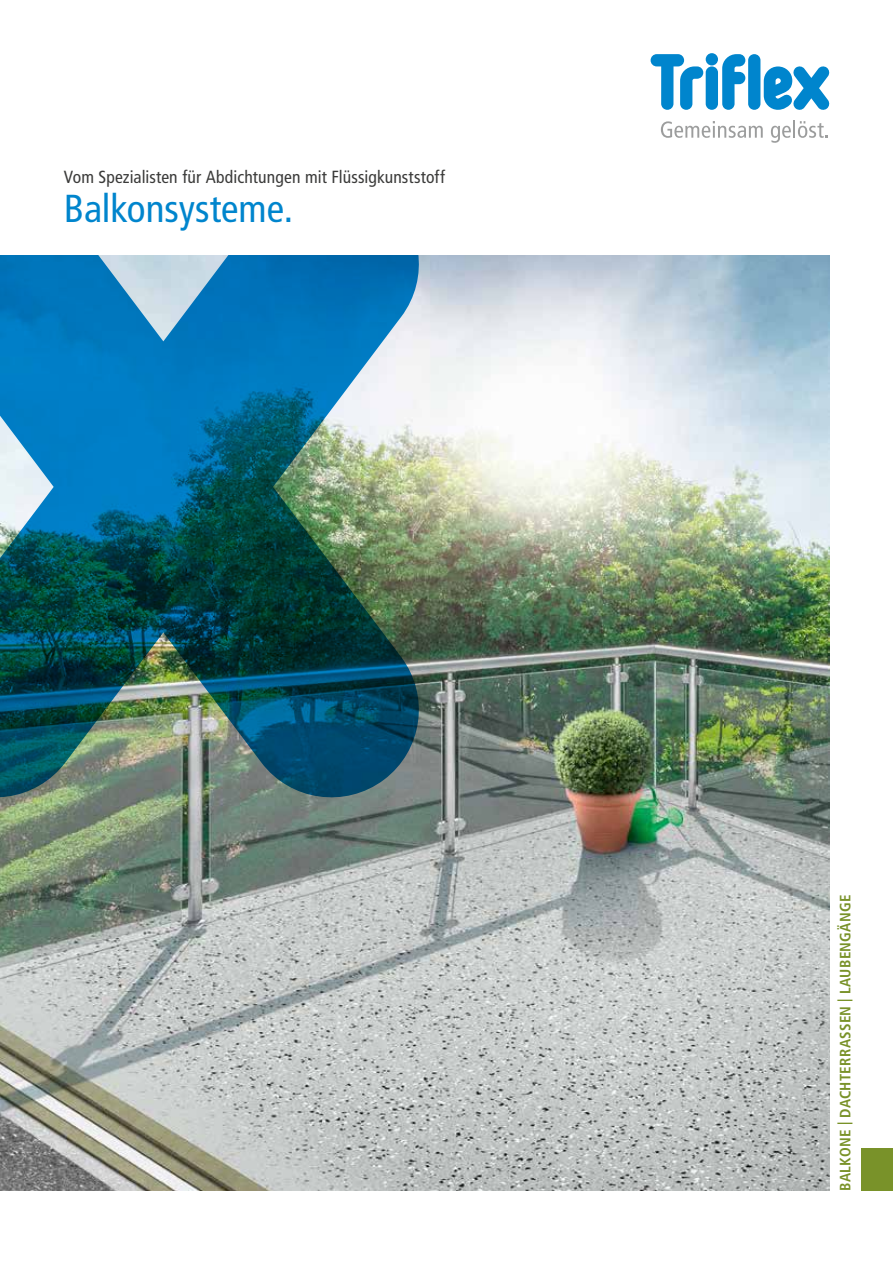
<style>
.page{position:relative;width:893px;height:1263px;background:#fff}
.page>*{position:absolute;margin:0;border:0;box-sizing:border-box;transform-origin:0 0}
.t1{font:condensed 39px "Frutiger LT Pro";color:#0085cd}
.t2{font:condensed 17.55px "Frutiger LT Pro";letter-spacing:.005em;color:#3b3b3a}
.t3{font:700 condensed 15px "Frutiger LT Pro";letter-spacing:.02em;color:#799229}
</style>
<div class="page">
<svg style="left:661px;top:121px;width:102px;height:17px"></svg>
<svg style="left:771px;top:120px;width:57px;height:23px"></svg>
<svg style="left:651px;top:54px;width:52px;height:56px"></svg>
<div style="left:706px;top:66px;width:12px;height:44px;background:#0085cd;border-radius:6px"></div>
<div style="left:706px;top:53px;width:12px;height:12px;background:#0085cd;border-radius:50%"></div>
<svg style="left:722px;top:54px;width:23px;height:56px"></svg>
<svg style="left:764px;top:66px;width:65px;height:44px"></svg>
<div style="left:748px;top:54px;width:12px;height:56px;background:#0085cd;border-radius:6px"></div>
<img style="left:0;top:255px;width:829px;height:936px">
<div style="left:861px;top:1148px;width:32px;height:43px;background:#799229"></div>
<img style="left:0;top:255px;width:419px;height:542px">
<p class="t2" style="left:64px;top:167px;width:383px">Vom Spezialisten für Abdichtungen mit Flüssigkunststoff</p>
<h1 class="t1" style="left:64px;top:186px;width:231px">Balkonsysteme.</h1>
<p class="t3" style="left:836px;top:1191px;width:298px;rotate:-90deg">BALKONE | DACHTERRASSEN | LAUBENGÄNGE</p>
</div>
